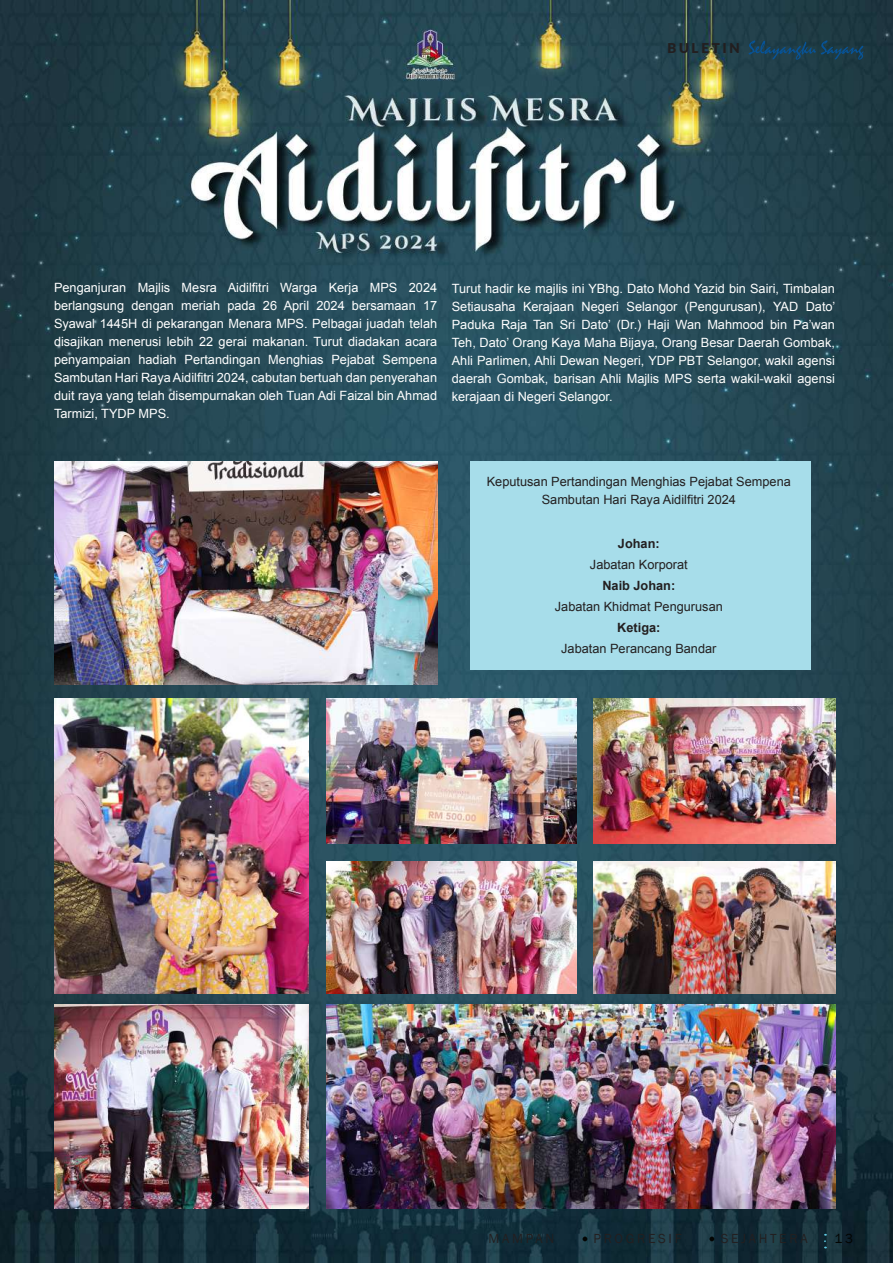
<style>
.page{position:relative;width:893px;height:1263px;background:#fff}
.page>*{position:absolute;margin:0;border:0;box-sizing:border-box;transform-origin:0 0}
.t1{font:13.5px "Franklin Gothic";letter-spacing:.2em;color:#231f20}
.t2{font:900 13.5px "Lato";letter-spacing:.2em;color:#231f20}
.t3{font:13.5px "Franklin Gothic";color:#040503}
.t4{font:12.75px/18px "Arial";color:#fff;text-align:justify}
.t5{font:12.75px/18px "Arial";color:#231f20;text-align:center}
.t6{font:700 12.75px "Arial";color:#231f20}
</style>
<div class="page">
<img style="left:0;top:0;width:893px;height:1263px">
<img style="left:327px;top:1005px;width:508px;height:204px">
<img style="left:54px;top:699px;width:255px;height:294px">
<img style="left:593px;top:699px;width:242px;height:145px">
<img style="left:593px;top:861px;width:242px;height:132px">
<img style="left:327px;top:699px;width:249px;height:145px">
<img style="left:327px;top:861px;width:249px;height:132px">
<img style="left:54px;top:461px;width:383px;height:223px">
<img style="left:54px;top:1005px;width:255px;height:204px">
<div style="left:470px;top:461px;width:340px;height:209px;background:#a7ddea"></div>
<svg style="left:583px;top:1236px;width:4px;height:5px"></svg>
<svg style="left:709px;top:1236px;width:5px;height:5px"></svg>
<svg style="left:748px;top:40px;width:115px;height:20px;background:#194054"></svg>
<svg style="left:824px;top:1234px;width:2px;height:14px"></svg>
<p class="t2" style="left:668px;top:40px;width:74px">BULETIN</p>
<p class="t4" style="left:54px;top:279px;width:385px">Penganjuran Majlis Mesra Aidilfitri Warga Kerja MPS 2024 berlangsung dengan meriah pada 26 April 2024 bersamaan 17<br>Syawal 1445H di pekarangan Menara MPS. Pelbagai juadah telah disajikan menerusi lebih 22 gerai makanan. Turut diadakan acara penyampaian hadiah Pertandingan Menghias Pejabat Sempena Sambutan Hari Raya Aidilfitri 2024, cabutan bertuah dan penyerahan duit raya yang telah disempurnakan oleh Tuan Adi Faizal bin Ahmad Tarmizi, TYDP MPS.</p>
<p class="t4" style="left:452px;top:280px;width:385px">Turut hadir ke majlis ini YBhg. Dato Mohd Yazid bin Sairi, Timbalan Setiausaha Kerajaan Negeri Selangor (Pengurusan), YAD Dato’ Paduka Raja Tan Sri Dato’ (Dr.) Haji Wan Mahmood bin Pa’wan Teh, Dato’ Orang Kaya Maha Bijaya, Orang Besar Daerah Gombak, Ahli Parlimen, Ahli Dewan Negeri, YDP PBT Selangor, wakil agensi daerah Gombak, barisan Ahli Majlis MPS serta wakil-wakil agensi kerajaan di Negeri Selangor.</p>
<p class="t5" style="left:487px;top:473px;width:306px">Keputusan Pertandingan Menghias Pejabat Sempena<br>Sambutan Hari Raya Aidilfitri 2024</p>
<p class="t6" style="left:618px;top:535px;width:43px">Johan:</p>
<p class="t5" style="left:590px;top:555px;width:99px">Jabatan Korporat</p>
<p class="t6" style="left:602px;top:577px;width:74px">Naib Johan:</p>
<p class="t5" style="left:555px;top:597px;width:169px">Jabatan Khidmat Pengurusan</p>
<p class="t6" style="left:617px;top:619px;width:45px">Ketiga:</p>
<p class="t5" style="left:561px;top:639px;width:157px">Jabatan Perancang Bandar</p>
<p class="t1" style="left:489px;top:1230px;width:67px">MAMPAN</p>
<p class="t1" style="left:593px;top:1230px;width:90px">PROGRESIF</p>
<p class="t1" style="left:721px;top:1230px;width:88px">SEJAHTERA</p>
<p class="t3" style="left:834px;top:1230px;width:20px">13</p>
</div>
